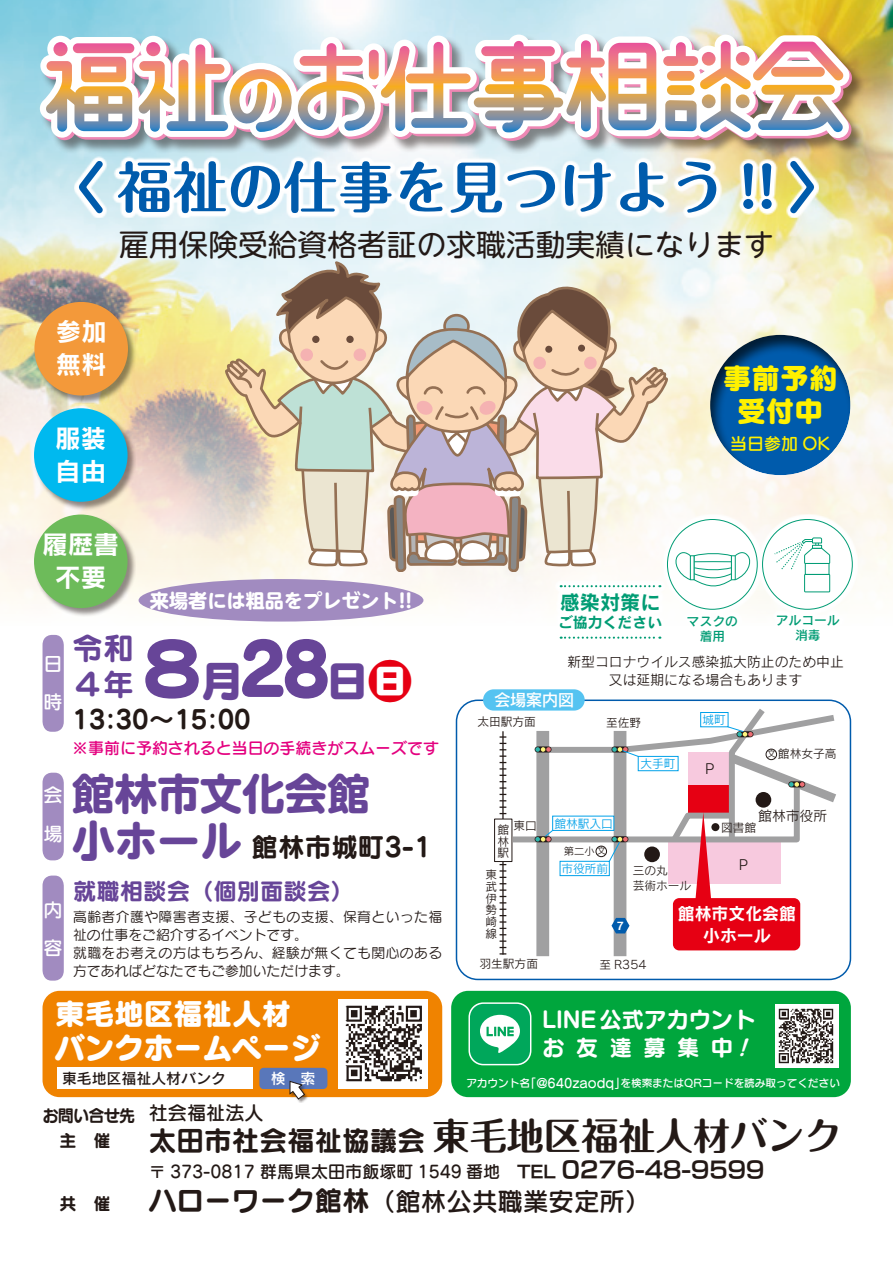
<style>
.page{position:relative;width:893px;height:1263px;background:#fff}
.page>*{position:absolute;margin:0;border:0;box-sizing:border-box;transform-origin:0 0}
.t1{font:72.3px "Seurat Pro EB";color:#674598}
.t2{font:700 55.35px "Maru Fo Pro";color:#005bac}
.t3{font:700 42.45px/46.8px "UD Shin M Go Pr 6";color:#674598}
.t4{font:42.45px "Seurat Pro EB";color:#674598}
.t5{font:700 37.2px "Maru Fo Pro";color:#231916}
.t6{font:30.9px/35.1px "Seurat Pro B";color:#674598}
.t7{font:29.7px "UD Shin M Go Pr 6";color:#231916}
.t8{font:29.7px/34px "Seurat Pro EB";letter-spacing:-.01em;color:#fff}
.t9{font:28.65px/33px "Seurat Pro EB";color:#fff100;text-align:center}
.t10{font:27.6px "Seurat Pro B";color:#231916}
.t11{font:26.55px "Seurat Pro B";color:#231916}
.t12{font:25.5px "Seurat Pro DB";color:#231916}
.t13{font:25.5px/33px "Rodin Pro B";color:#fff}
.t14{font:25.5px "Seurat Pro B";color:#231916}
.t15{font:23.4px "Seurat Pro B";color:#674598}
.t16{font:22.35px/28.7px "Seurat Pro B";color:#fff}
.t17{font:22.35px "New Rodin Pro B";color:#231916}
.t18{font:20.25px "Rodin Pro B";color:#009c74}
.t19{font:700 19.2px "UD Shin M Go Pr 6";color:#fff}
.t20{font:19.2px "Seurat Pro DB";color:#231916}
.t21{font:19.2px/38.2px "Seurat Pro DB";color:#fff}
.t22{font:16.95px "Seurat Pro DB";color:#231916}
.t23{font:16.95px "Rodin Pro B";color:#fff}
.t24{font:16.95px/24.5px "Seurat Pro B";letter-spacing:-.05em;color:#231916;scale:.95 1}
.t25{font:16.95px "Seurat Pro DB";color:#fff100}
.t26{font:16.95px "Seurat Pro B";letter-spacing:-.05em;color:#231916}
.t27{font:15.9px "Seurat Pro DB";color:#e4007f}
.t28{font:15.9px "New Rodin Pro DB";color:#fff}
.t29{font:14.85px "Rodin Pro DB";color:#231916}
.t30{font:14.85px "Rodin Pro B";color:#009c74}
.t31{font:14.85px "Rodin Pro DB";color:#fff}
.t32{font:13.8px/18.1px "Seurat Pro M";letter-spacing:.03em;color:#231916}
.t33{font:13.8px/18.1px "Rodin Pro M";color:#231916;text-align:center}
.t34{font:12.75px/14.9px "Rodin Pro DB";color:#009c74;text-align:center}
.t35{font:12.75px "Seurat Pro DB";color:#fff}
.t36{font:11.7px/11.7px "Rodin Pro M";color:#231916;text-align:justify}
.t37{font:11.7px "Rodin Pro M";color:#00a1e9}
.t38{font:700 11.7px "Helvetica";color:#fff}
.t39{font:10.65px "Seurat Pro DB";color:#fff}
.t40{font:10.35px "Rodin Pro M";color:#231916}
.t41{font:9.3px "Rodin Pro M";color:#231916}
.s1{color:#e60013}
.s2{font-style:italic}
.s3{font-family:"New Rodin Pro B"}
.s4{font-family:"Seurat Pro B";font-size:27.6px}
</style>
<div class="page">
<div style="left:43px;top:991px;width:399px;height:106px;background:#f08300;border-radius:17px"></div>
<div style="left:451px;top:991px;width:400px;height:106px;background:#00a63d;border-radius:17px"></div>
<img style="left:0;top:0;width:893px;height:622px">
<img style="left:775px;top:1004px;width:63px;height:64px">
<img style="left:338px;top:999px;width:90px;height:90px">
<div style="left:57px;top:1068px;width:196px;height:21px;background:#fff"></div>
<div style="left:259px;top:1068px;width:68px;height:21px;background:#5977ba;border-radius:4px"></div>
<svg style="left:468px;top:1002px;width:63px;height:63px"></svg>
<div style="left:470px;top:1004px;width:60px;height:60px;background:#00a75b;border-radius:14px"></div>
<svg style="left:480px;top:1015px;width:40px;height:38px"></svg>
<div style="left:43px;top:635px;width:21px;height:97px;background:#a18bc0;border-radius:10px"></div>
<div style="left:43px;top:773px;width:21px;height:87px;background:#a18bc0;border-radius:10px"></div>
<div style="left:494px;top:819px;width:18px;height:43px;border:1px solid #231916"></div>
<svg style="left:500px;top:709px;width:336px;height:245px"></svg>
<div style="left:456px;top:699px;width:395px;height:281px;border:2px solid #005bac;border-radius:21px"></div>
<div style="left:483px;top:689px;width:102px;height:22px;background:#55c3f1;border-radius:11px"></div>
<div style="left:39px;top:34px;width:826px;height:120px;background:#231916;opacity:.5"></div>
<img style="left:40px;top:34px;width:813px;height:107px">
<div style="left:43px;top:875px;width:21px;height:106px;background:#a18bc0;border-radius:10px"></div>
<svg style="left:74px;top:157px;width:744px;height:61px"></svg>
<div style="left:139px;top:579px;width:284px;height:42px;background:#a18bc0;border-radius:50%"></div>
<div style="left:34px;top:301px;width:103px;height:103px;background:#231916;opacity:.5"></div>
<div style="left:34px;top:302px;width:94px;height:93px;background:#f3993a;border-radius:50%"></div>
<div style="left:34px;top:514px;width:102px;height:103px;background:#231916;opacity:.5"></div>
<div style="left:34px;top:514px;width:94px;height:94px;background:#6dbb5a;border-radius:50%"></div>
<div style="left:34px;top:408px;width:102px;height:102px;background:#231916;opacity:.5"></div>
<div style="left:34px;top:408px;width:94px;height:94px;background:#00b9ef;border-radius:50%"></div>
<div style="left:555px;top:514px;width:302px;height:132px;background:#fff"></div>
<svg style="left:561px;top:637px;width:99px;height:2px"></svg>
<svg style="left:224px;top:259px;width:529px;height:329px"></svg>
<div style="left:804px;top:574px;width:26px;height:18px;border:1px solid #009c74"></div>
<div style="left:805px;top:563px;width:24px;height:12px;border:1px solid #009c74"></div>
<svg style="left:775px;top:537px;width:55px;height:34px"></svg>
<div style="left:707px;top:334px;width:144px;height:144px;background:#231916;opacity:.75"></div>
<div style="left:290px;top:1081px;width:19px;height:22px;background:#231916;opacity:.5"></div>
<svg style="left:290px;top:1081px;width:15px;height:18px"></svg>
<h2 class="t2" style="left:49px;top:143px;width:796px">〈福祉の仕事を見つけよう 〈!!</h2>
<h3 class="t7" style="left:119px;top:220px;width:656px">雇用保険受給資格者証の求職活動実績になります</h3>
<h3 class="t13" style="left:56px;top:314px;width:53px">参加無料</h3>
<h3 class="t13" style="left:55px;top:420px;width:53px">服装自由</h3>
<h3 class="t13" style="left:43px;top:527px;width:78px;text-align:center">履歴書不要</h3>
<h3 class="t19" style="left:150px;top:584px;width:264px">来場者には粗品をプレゼント !!</h3>
<h3 class="t21" style="left:44px;top:644px;width:20px">日時</h3>
<h3 class="t21" style="left:44px;top:775px;width:20px">会場</h3>
<h3 class="t21" style="left:44px;top:889px;width:20px">内容</h3>
<h3 class="t6" style="left:72px;top:630px;width:63px">令和<br>４年</h3>
<h1 class="t1" style="left:136px;top:619px;width:195px">８ 28</h1>
<h3 class="t4" style="left:326px;top:651px;width:87px">日<span class="s1">日</span></h3>
<h3 class="t4" style="left:201px;top:651px;width:44px">月</h3>
<h3 class="t14" style="left:72px;top:701px;width:180px">13:30〜15:00</h3>
<p class="t27" style="left:72px;top:737px;width:368px">※事前に予約されると当日の手続きがスムーズです</p>
<h3 class="t3" style="left:72px;top:768px;width:299px">館林市文化会館小ホール</h3>
<h3 class="t11" style="left:252px;top:828px;width:181px">館林市城町3-1</h3>
<h3 class="t15" style="left:73px;top:875px;width:282px">就職相談会（個別面談会(</h3>
<p class="t32" style="left:73px;top:907px;width:371px">高齢者介護や障害者支援、子どもの支援、保育といった福祉の仕事をご紹介するイベントです。<br>就職をお考えの方はもちろん、経験が無くても関心のある方であればどなたでもご参加いただけます。</p>
<h3 class="t8" style="left:55px;top:996px;width:267px">東毛地区福祉人材バンクホームページ</h3>
<p class="t29" style="left:62px;top:1068px;width:165px">東毛地区福祉人材バンク</p>
<p class="t31" style="left:271px;top:1068px;width:46px">検　索</p>
<h3 class="t9" style="left:723px;top:361px;width:116px">事前予約受付中</h3>
<p class="t25" style="left:730px;top:432px;width:101px">当日参加 OK</p>
<h3 class="t18" style="left:560px;top:589px;width:102px">感染対策に</h3>
<p class="t30" style="left:558px;top:612px;width:106px">ご協力ください</p>
<p class="t34" style="left:687px;top:613px;width:53px">マスクの着用</p>
<p class="t34" style="left:776px;top:612px;width:65px">アルコール消毒</p>
<p class="t33" style="left:567px;top:652px;width:278px">新型コロナウイルス感染拡大防止のため中止又は延期になる場合もあります</p>
<p class="t28" style="left:494px;top:686px;width:81px">会場案内図</p>
<p class="t36" style="left:477px;top:715px;width:60px">太田駅方面</p>
<p class="t36" style="left:606px;top:717px;width:37px">至佐野</p>
<p class="t37" style="left:640px;top:756px;width:37px">大手町</p>
<p class="t37" style="left:702px;top:712px;width:25px">城町</p>
<p class="t33" style="left:705px;top:759px;width:11px">P</p>
<p class="t36" style="left:778px;top:747px;width:60px">館林女子高</p>
<p class="t41" style="left:767px;top:748px;width:11px">文</p>
<p class="t36" style="left:513px;top:820px;width:25px">東口</p>
<p class="t36" style="left:498px;top:823px;width:13px">館林駅</p>
<p class="t36" style="left:485px;top:869px;width:13px">東武伊勢崎線</p>
<p class="t37" style="left:554px;top:816px;width:60px">館林駅入口</p>
<p class="t37" style="left:561px;top:861px;width:48px">市役所前</p>
<p class="t40" style="left:564px;top:844px;width:32px">第二小</p>
<p class="t41" style="left:597px;top:845px;width:11px">文</p>
<p class="t38" style="left:617px;top:916px;width:8px">7</p>
<p class="t33" style="left:758px;top:806px;width:71px">館林市役所</p>
<p class="t36" style="left:721px;top:821px;width:37px">図書館</p>
<p class="t33" style="left:739px;top:855px;width:11px">P</p>
<p class="t23" style="left:678px;top:902px;width:119px">館林市文化会館</p>
<p class="t36" style="left:633px;top:862px;width:60px;line-height:15.9px">三の丸<br>芸術ホール</p>
<p class="t23" style="left:703px;top:924px;width:69px">小ホール</p>
<p class="t36" style="left:480px;top:957px;width:60px">羽生駅方面</p>
<p class="t36" style="left:599px;top:958px;width:48px">至 R354</p>
<h3 class="t16" style="left:542px;top:1004px;width:222px">LINE公式アカウントお友達募集中<span class="s2">!</span></h3>
<p class="t35" style="left:524px;top:1075px;width:105px">「@640zaodq」</p>
<p class="t39" style="left:466px;top:1076px;width:65px">アカウント名</p>
<p class="t39" style="left:620px;top:1076px;width:221px">を検索またはQRコードを読み取ってください</p>
<p class="t24" style="left:43px;top:1103px;width:99px">お問い合せ先　主　催</p>
<p class="t26" style="left:43px;top:1191px;width:70px">　共　催</p>
<h3 class="t20" style="left:149px;top:1100px;width:116px">社会福祉法人</h3>
<h3 class="t10" style="left:149px;top:1121px;width:278px">太田市社会福祉協議会</h3>
<h3 class="t5" style="left:433px;top:1106px;width:411px">東毛地区福祉人材バンク</h3>
<h3 class="t17" style="left:562px;top:1150px;width:204px">0276-48-9599</h3>
<p class="t22" style="left:149px;top:1160px;width:409px">〒 373-0817 群馬県太田市飯塚町 1549 番地　<span class="s3">TEL</span></p>
<h3 class="t12" style="left:149px;top:1184px;width:503px"><span class="s4">ハローワーク館林</span>（館林公共職業安定所(</h3>
</div>
